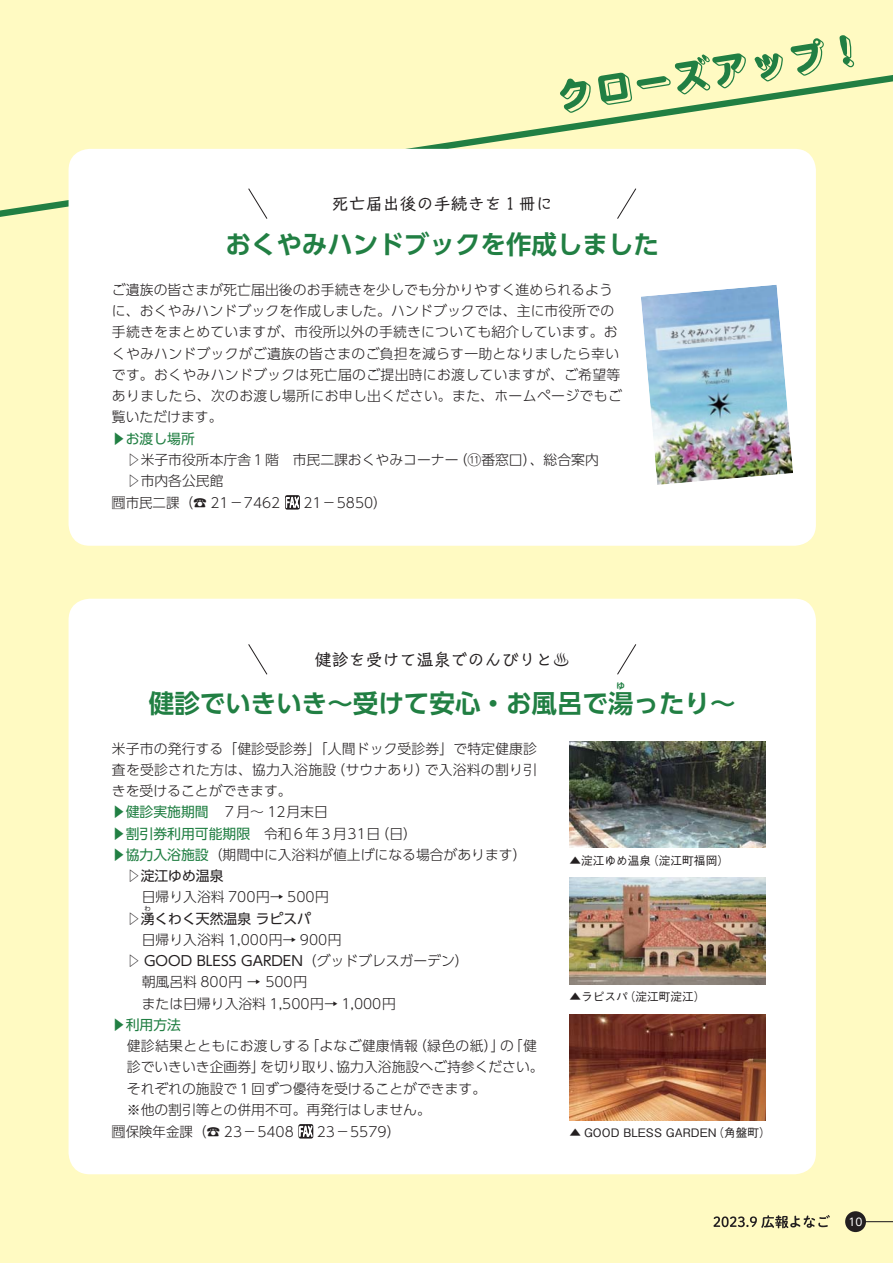
<style>
.page{position:relative;width:893px;height:1263px;background:#fffac2}
.page>*{position:absolute;margin:0;border:0;box-sizing:border-box;transform-origin:0 0}
.t1{font:25.5px "UD Shin Go Pro De Bold 90 msp RKSJ H";color:#217f43}
.t2{font:16.95px "Talking Std Regular 90 msp RKSJ H";color:#231f20}
.t3{font:13.8px/21.3px "UD Shin Go Pro Light 90 msp RKSJ H";letter-spacing:.005em;color:#231f20}
.t4{font:13.8px "UD Shin Go Pro Regular 90 msp RKSJ H";color:#231f20}
.t5{font:13.8px "UD Shin Go Pro Regular 90 msp RKSJ H";color:#217f43}
.t6{font:11.7px "Gothic BBB Pro Medium 90 msp RKSJ H";color:#231f20}
.t7{font:10.65px "UD Shin Go Pro Regular 90 msp RKSJ H";color:#fff}
.t8{font:8.55px "UD Shin Go Pro De Bold 90 msp RKSJ H";color:#217f43}
.t9{font:6.45px "UD Shin Go Pro Regular 90 msp RKSJ H";color:#231f20}
.s1{font-family:"Koz Min Pro Regular 90 msp RKSJ H"}
.s2{font-family:"UD Shin Go Pro Regular 90 msp RKSJ H";color:#217f43}
.s3{font-family:"UD Shin Go Pro Light 90 msp RKSJ H"}
</style>
<div class="page">
<svg style="left:0;top:63px;width:893px;height:302px"></svg>
<hr style="left:861px;top:1221px;width:32px;height:1px;background:#231f20">
<div style="left:845px;top:1211px;width:21px;height:21px;background:#231f20;border-radius:50%"></div>
<svg style="left:560px;top:35px;width:294px;height:78px"></svg>
<div style="left:69px;top:149px;width:747px;height:397px;background:#fff;border-radius:21px"></div>
<div style="left:69px;top:599px;width:747px;height:575px;background:#fff;border-radius:21px"></div>
<svg style="left:713px;top:1215px;width:117px;height:13px"></svg>
<svg style="left:248px;top:188px;width:20px;height:31px"></svg>
<svg style="left:617px;top:188px;width:20px;height:31px"></svg>
<svg style="left:285px;top:495px;width:15px;height:15px"></svg>
<svg style="left:286px;top:495px;width:13px;height:15px"></svg>
<img style="left:641px;top:285px;width:152px;height:200px">
<svg style="left:248px;top:644px;width:20px;height:31px"></svg>
<svg style="left:617px;top:644px;width:20px;height:31px"></svg>
<svg style="left:298px;top:1124px;width:15px;height:15px"></svg>
<svg style="left:299px;top:1124px;width:14px;height:15px"></svg>
<img style="left:569px;top:742px;width:196px;height:106px">
<img style="left:569px;top:878px;width:196px;height:106px">
<img style="left:569px;top:1014px;width:196px;height:106px">
<p class="t2" style="left:332px;top:197px;width:223px">死亡届出後の手続きを１冊に</p>
<h1 class="t1" style="left:225px;top:235px;width:435px">おくやみハンドブックを作成しました</h1>
<p class="t3" style="left:112px;top:281px;width:511px">ご遺族の皆さまが死亡届出後のお手続きを少しでも分かりやすく進められるように、おくやみハンドブックを作成しました。ハンドブックでは、主に市役所での手続きをまとめていますが、市役所以外の手続きについても紹介しています。おくやみハンドブックがご遺族の皆さまのご負担を減らす一助となりましたら幸いです。おくやみハンドブックは死亡届のご提出時にお渡していますが、ご希望等ありましたら、次のお渡し場所にお申し出ください。また、ホームページでもご覧いただけます。</p>
<p class="t5" style="left:112px;top:433px;width:84px">▶お渡し場所</p>
<p class="t3" style="left:127px;top:451px;width:473px">▷米子市役所本庁舎１階　市民二課おくやみコーナー（⑪番窓口）、総合案内</p>
<p class="t3" style="left:127px;top:472px;width:98px">▷市内各公民館</p>
<p class="t3" style="left:112px;top:494px;width:170px">問市民二課（☎ 21－7462</p>
<p class="t3" style="left:303px;top:494px;width:85px">21－5850）</p>
<p class="t2" style="left:315px;top:653px;width:257px">健診を受けて温泉でのんびりと<span class="s1">♨</span></p>
<p class="t8" style="left:616px;top:683px;width:10px">ゆ</p>
<h1 class="t1" style="left:149px;top:694px;width:588px">健診でいきいき～受けて安心・お風呂で湯ったり～</h1>
<p class="t3" style="left:112px;top:740px;width:426px">米子市の発行する「健診受診券」「人間ドック受診券」で特定健康診査を受診された方は、協力入浴施設（サウナあり）で入浴料の割り引きを受けることができます。<br><span class="s2">▶健診実施期間</span>　７月～ 12月末日<br><span class="s2">▶割引券利用可能期限</span>　令和６年３月31日（日）<br><span class="s2">▶協力入浴施設</span>（期間中に入浴料が値上げになる場合があります）</p>
<p class="t4" style="left:127px;top:871px;width:98px">▷淀江ゆめ温泉</p>
<p class="t3" style="left:142px;top:888px;width:189px">日帰り入浴料 700円→ 500円</p>
<p class="t4" style="left:127px;top:913px;width:186px">▷湧くわく天然温泉 ラピスパ</p>
<p class="t9" style="left:144px;top:906px;width:8px">わ</p>
<p class="t3" style="left:142px;top:931px;width:202px">日帰り入浴料 1,000円→ 900円</p>
<p class="t4" style="left:127px;top:956px;width:343px">▷ GOOD BLESS GARDEN<span class="s3">（グッドブレスガーデン）</span></p>
<p class="t3" style="left:142px;top:973px;width:256px">朝風呂料 800円 → 500円<br>または日帰り入浴料 1,500円→ 1,000円</p>
<p class="t5" style="left:112px;top:1020px;width:71px">▶利用方法</p>
<p class="t3" style="left:127px;top:1037px;width:411px">健診結果とともにお渡しする「よなご健康情報（緑色の紙）」の「健</p>
<p class="t3" style="left:127px;top:1059px;width:418px">診でいきいき企画券」を切り取り、協力入浴施設へご持参ください。</p>
<p class="t3" style="left:127px;top:1080px;width:361px">それぞれの施設で１回ずつ優待を受けることができます。</p>
<p class="t3" style="left:127px;top:1101px;width:305px">※他の割引等との併用不可。再発行はしません。</p>
<p class="t3" style="left:112px;top:1123px;width:183px">問保険年金課（☎ 23－5408</p>
<p class="t3" style="left:317px;top:1123px;width:85px">23－5579）</p>
<p class="t6" style="left:569px;top:856px;width:161px">▲淀江ゆめ温泉（淀江町福岡）</p>
<p class="t6" style="left:569px;top:992px;width:138px">▲ラピスパ（淀江町淀江）</p>
<p class="t6" style="left:569px;top:1128px;width:203px">▲ GOOD BLESS GARDEN（角盤町）</p>
<p class="t7" style="left:848px;top:1218px;width:16px">10</p>
</div>
